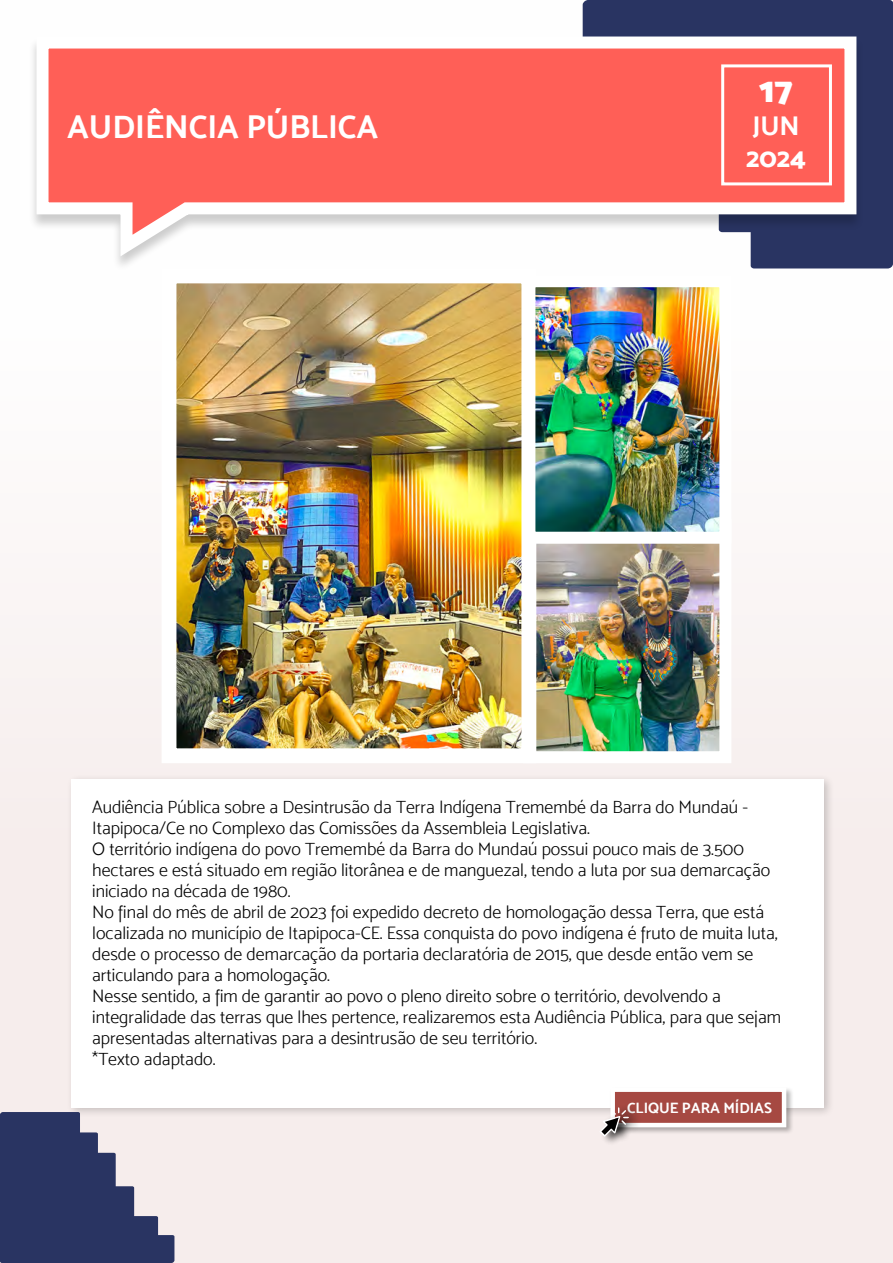
<style>
.page{position:relative;width:893px;height:1263px;background:#f6edec}
.page>*{position:absolute;margin:0;border:0;box-sizing:border-box;transform-origin:0 0}
.t1{font:36px "Mosk Ultra Bold 900";color:#fff}
.t2{font:33px "Mosk Bold 700";color:#fff}
.t3{font:27px "Mosk Extra Bold 800";color:#fff}
.t4{font:27px "Mosk Bold 700";color:#fff}
.t5{font:18px/21px "Mosk Light 300";color:#000}
.t6{font:15px "Mosk Bold 700";color:#fff}
</style>
<div class="page">
<div style="left:583px;top:0;width:310px;height:268px;background:#293462"></div>
<div style="left:28px;top:37px;width:837px;height:235px;background:#000;opacity:.2"></div>
<svg style="left:31px;top:31px;width:831px;height:236px;background:#f38f8c"></svg>
<div style="left:721px;top:64px;width:111px;height:121px;border:3px solid #fff"></div>
<div style="left:66px;top:773px;width:769px;height:345px;background:#000;opacity:.2"></div>
<div style="left:71px;top:779px;width:752px;height:328px;background:#fff"></div>
<svg style="left:0;top:1112px;width:174px;height:151px"></svg>
<img style="left:536px;top:544px;width:182px;height:206px">
<div style="left:523px;top:519px;width:208px;height:244px;border:12px solid #fff"></div>
<img style="left:178px;top:284px;width:342px;height:463px">
<div style="left:162px;top:268px;width:374px;height:495px;border:15px solid #fff"></div>
<img style="left:536px;top:288px;width:182px;height:243px">
<div style="left:523px;top:275px;width:208px;height:269px;border:12px solid #fff"></div>
<div style="left:609px;top:1086px;width:185px;height:48px;background:#000;opacity:.3"></div>
<div style="left:610px;top:1087px;width:176px;height:40px;background:#a64942;border:4px solid #fff"></div>
<div style="left:600px;top:1103px;width:42px;height:43px;background:#000;opacity:.8"></div>
<svg style="left:599px;top:1107px;width:30px;height:30px"></svg>
<h2 class="t2" style="left:67px;top:107px;width:313px">AUDIÊNCIA PÚBLICA</h2>
<h1 class="t1" style="left:759px;top:67px;width:36px">17</h1>
<h3 class="t4" style="left:752px;top:109px;width:49px">JUN</h3>
<h3 class="t3" style="left:746px;top:141px;width:61px">2024</h3>
<p class="t5" style="left:92px;top:796px;width:690px">Audiência Pública sobre a Desintrusão da Terra Indígena Tremembé da Barra do Mundaú - Itapipoca/Ce no Complexo das Comissões da Assembleia Legislativa.<br>O território indígena do povo Tremembé da Barra do Mundaú possui pouco mais de 3.500 hectares e está situado em região litorânea e de manguezal, tendo a luta por sua demarcação iniciado na década de 1980.<br>No final do mês de abril de 2023 foi expedido decreto de homologação dessa Terra, que está localizada no município de Itapipoca-CE. Essa conquista do povo indígena é fruto de muita luta, desde o processo de demarcação da portaria declaratória de 2015, que desde então vem se articulando para a homologação.<br>Nesse sentido, a fim de garantir ao povo o pleno direito sobre o território, devolvendo a integralidade das terras que lhes pertence, realizaremos esta Audiência Pública, para que sejam apresentadas alternativas para a desintrusão de seu território.<br>*Texto adaptado.</p>
<p class="t6" style="left:627px;top:1098px;width:147px">CLIQUE PARA MÍDIAS</p>
</div>
